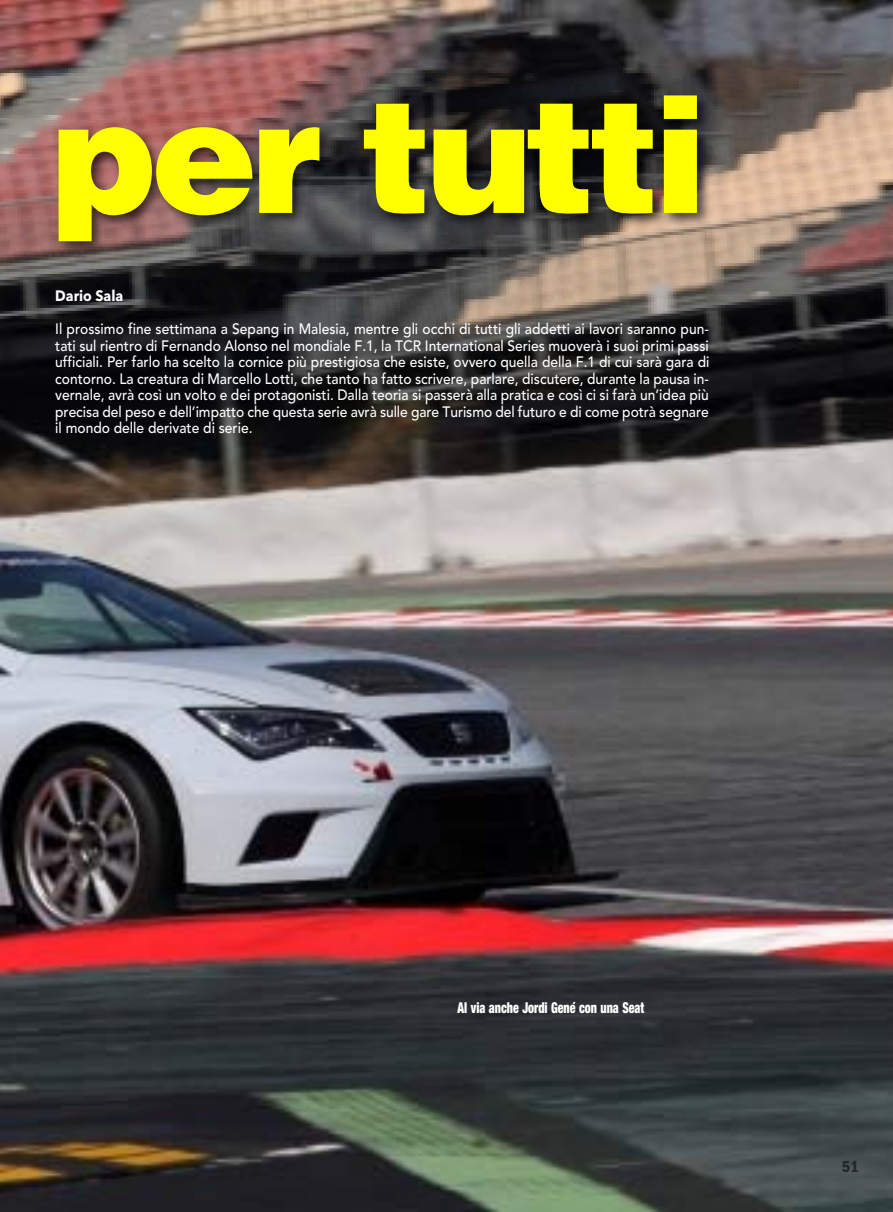
<style>
.page{position:relative;width:893px;height:1212px;background:#fff}
.page>*{position:absolute;margin:0;border:0;box-sizing:border-box;transform-origin:0 0}
.t1{font:900 159px "Helvetica LT Std";letter-spacing:-.04em;color:#ff0}
.t2{font:16.5px "ITC Franklin Gothic Std Dm Cd";color:#272627}
.t3{font:500 15px/16.5px "Avenir";color:#fff;text-align:justify;scale:.92 1}
.t4{font:900 condensed 15px "Helvetica Neue";color:#fff;scale:.8 1}
.t5{font:700 15px "Avenir Next";color:#fff;scale:.92 1}
</style>
<div class="page">
<img style="left:0;top:0;width:893px;height:1212px">
<img style="left:0;top:69px;width:893px;height:256px">
<h1 class="t1" style="left:52px;top:99px;width:657px">per tutti</h1>
<p class="t5" style="left:55px;top:290px;width:76px">Dario Sala</p>
<p class="t3" style="left:55px;top:322px;width:712px">Il prossimo fine settimana a Sepang in Malesia, mentre gli occhi di tutti gli addetti ai lavori saranno pun&shy;tati sul rientro di Fernando Alonso nel mondiale F.1, la TCR International Series muoverà i suoi primi passi ufficiali. Per farlo ha scelto la cornice più prestigiosa che esiste, ovvero quella della F.1 di cui sarà gara di contorno. La creatura di Marcello Lotti, che tanto ha fatto scrivere, parlare, discutere, durante la pausa in&shy;vernale, avrà così un volto e dei protagonisti. Dalla teoria si passerà alla pratica e così ci si farà un’idea più precisa del peso e dell’impatto che questa serie avrà sulle gare Turismo del futuro e di come potrà segnare il mondo delle derivate di serie.</p>
<p class="t4" style="left:458px;top:1002px;width:235px">Al via anche Jordi Gené con una Seat</p>
<p class="t2" style="left:842px;top:1156px;width:18px">51</p>
</div>
